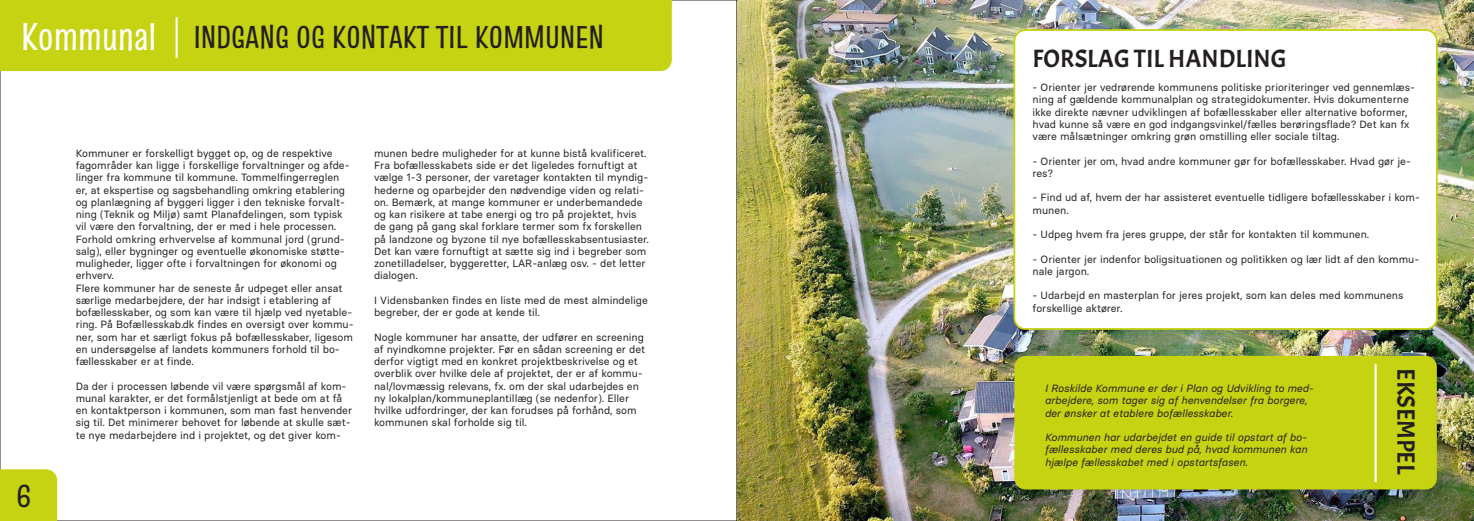
<style>
.page{position:relative;width:1474px;height:521px;background:#fff}
.page>*{position:absolute;margin:0;border:0;box-sizing:border-box;transform-origin:0 0}
.t1{font:38.5px "Truculenta";color:#fff}
.t2{font:31.5px "Truculenta";color:#231f20}
.t3{font:25.03px "Acme";color:#231f20}
.t4{font:10.5px/12.2px "Basier Square";color:#231f20}
.t5{font:italic 10.5px/12.2px "Basier Square";color:#231f20}
</style>
<div class="page">
<img style="left:737px;top:0;width:736px;height:521px">
<div style="left:0;top:469px;width:57px;height:52px;background:#c6d312"></div>
<div style="left:0;top:0;width:672px;height:71px;background:#c6d312"></div>
<hr style="left:175px;top:17px;width:3px;height:41px;background:#fff">
<div style="left:1014px;top:30px;width:422px;height:299px;background:#fff;border-radius:11px"></div>
<div style="left:1013px;top:29px;width:424px;height:301px;border:2px solid #c6d312;border-radius:11px"></div>
<div style="left:1014px;top:356px;width:422px;height:133px;background:#c6d312;border-radius:11px"></div>
<hr style="left:1374px;top:364px;width:2px;height:118px;background:#fff">
<p class="t1" style="left:21px;top:12px;width:136px">Kommunal</p>
<p class="t2" style="left:194px;top:18px;width:412px">INDGANG OG KONTAKT TIL KOMMUNEN</p>
<h2 class="t2" style="left:16px;top:476px;width:17px">6</h2>
<p class="t4" style="left:76px;top:147px;width:275px">Kommuner er forskelligt bygget op, og de respektive fagområder kan ligge i forskellige forvaltninger og afde&shy;linger fra kommune til kommune. Tommelfingerreglen er, at ekspertise og sagsbehandling omkring etablering og planlægning af byggeri ligger i den tekniske forvalt&shy;ning (Teknik og Miljø) samt Planafdelingen, som typisk vil være den forvaltning, der er med i hele processen.<br>Forhold omkring erhvervelse af kommunal jord (grund&shy;salg), eller bygninger og eventuelle økonomiske støtte&shy;muligheder, ligger ofte i forvaltningen for økonomi og erhverv.</p>
<p class="t4" style="left:76px;top:282px;width:279px">Flere kommuner har de seneste år udpeget eller ansat særlige medarbejdere, der har indsigt i etablering af bofællesskaber, og som kan være til hjælp ved nyetable&shy;ring. På Bofællesskab.dk findes en oversigt over kommu&shy;ner, som har et særligt fokus på bofællesskaber, ligesom en undersøgelse af landets kommuners forhold til bo&shy;fællesskaber er at finde.</p>
<p class="t4" style="left:76px;top:380px;width:278px">Da der i processen løbende vil være spørgsmål af kom&shy;munal karakter, er det formålstjenligt at bede om at få en kontaktperson i kommunen, som man fast henvender sig til. Det minimerer behovet for løbende at skulle sæt&shy;te nye medarbejdere ind i projektet, og det giver kom-</p>
<p class="t4" style="left:374px;top:147px;width:277px">munen bedre muligheder for at kunne bistå kvalificeret.<br>Fra bofællesskabets side er det ligeledes fornuftigt at vælge 1-3 personer, der varetager kontakten til myndig&shy;hederne og oparbejder den nødvendige viden og relati&shy;on. Bemærk, at mange kommuner er underbemandede og kan risikere at tabe energi og tro på projektet, hvis de gang på gang skal forklare termer som fx forskellen på landzone og byzone til nye bofællesskabsentusiaster.<br>Det kan være fornuftigt at sætte sig ind i begreber som zonetilladelser, byggeretter, LAR-anlæg osv. - det letter dialogen.</p>
<p class="t4" style="left:374px;top:294px;width:275px">I Vidensbanken findes en liste med de mest almindelige begreber, der er gode at kende til.</p>
<p class="t4" style="left:374px;top:331px;width:273px">Nogle kommuner har ansatte, der udfører en screening af nyindkomne projekter. Før en sådan screening er det derfor vigtigt med en konkret projektbeskrivelse og et overblik over hvilke dele af projektet, der er af kommu&shy;nal/lovmæssig relevans, fx. om der skal udarbejdes en ny lokalplan/kommuneplantillæg (se nedenfor). Eller hvilke udfordringer, der kan forudses på forhånd, som kommunen skal forholde sig til.</p>
<p class="t3" style="left:1032px;top:43px;width:256px">FORSLAG TIL HANDLING</p>
<p class="t4" style="left:1032px;top:81px;width:384px">- Orienter jer vedrørende kommunens politiske prioriteringer ved gennemlæs&shy;ning af gældende kommunalplan og strategidokumenter. Hvis dokumenterne ikke direkte nævner udviklingen af bofællesskaber eller alternative boformer, hvad kunne så være en god indgangsvinkel/fælles berøringsflade? Det kan fx være målsætninger omkring grøn omstilling eller sociale tiltag.</p>
<p class="t4" style="left:1032px;top:155px;width:380px">- Orienter jer om, hvad andre kommuner gør for bofællesskaber. Hvad gør je&shy;res?</p>
<p class="t4" style="left:1032px;top:191px;width:389px">- Find ud af, hvem der har assisteret eventuelle tidligere bofællesskaber i kom&shy;munen.</p>
<p class="t4" style="left:1032px;top:228px;width:338px">- Udpeg hvem fra jeres gruppe, der står for kontakten til kommunen.</p>
<p class="t4" style="left:1032px;top:253px;width:388px">- Orienter jer indenfor boligsituationen og politikken og lær lidt af den kommu&shy;nale jargon.</p>
<p class="t4" style="left:1032px;top:289px;width:372px">- Udarbejd en masterplan for jeres projekt, som kan deles med kommunens forskellige aktører.</p>
<p class="t5" style="left:1044px;top:382px;width:270px">I Roskilde Kommune er der i Plan og Udvikling to med&shy;arbejdere, som tager sig af henvendelser fra borgere, der ønsker at etablere bofællesskaber.</p>
<p class="t5" style="left:1044px;top:431px;width:264px;text-align:justify">Kommunen har udarbejdet en guide til opstart af bo&shy;fællesskaber med deres bud på, hvad kommunen kan hjælpe fællesskabet med i opstartsfasen.</p>
<p class="t3" style="left:1421px;top:368px;width:108px;rotate:90deg">EKSEMPEL</p>
</div>
